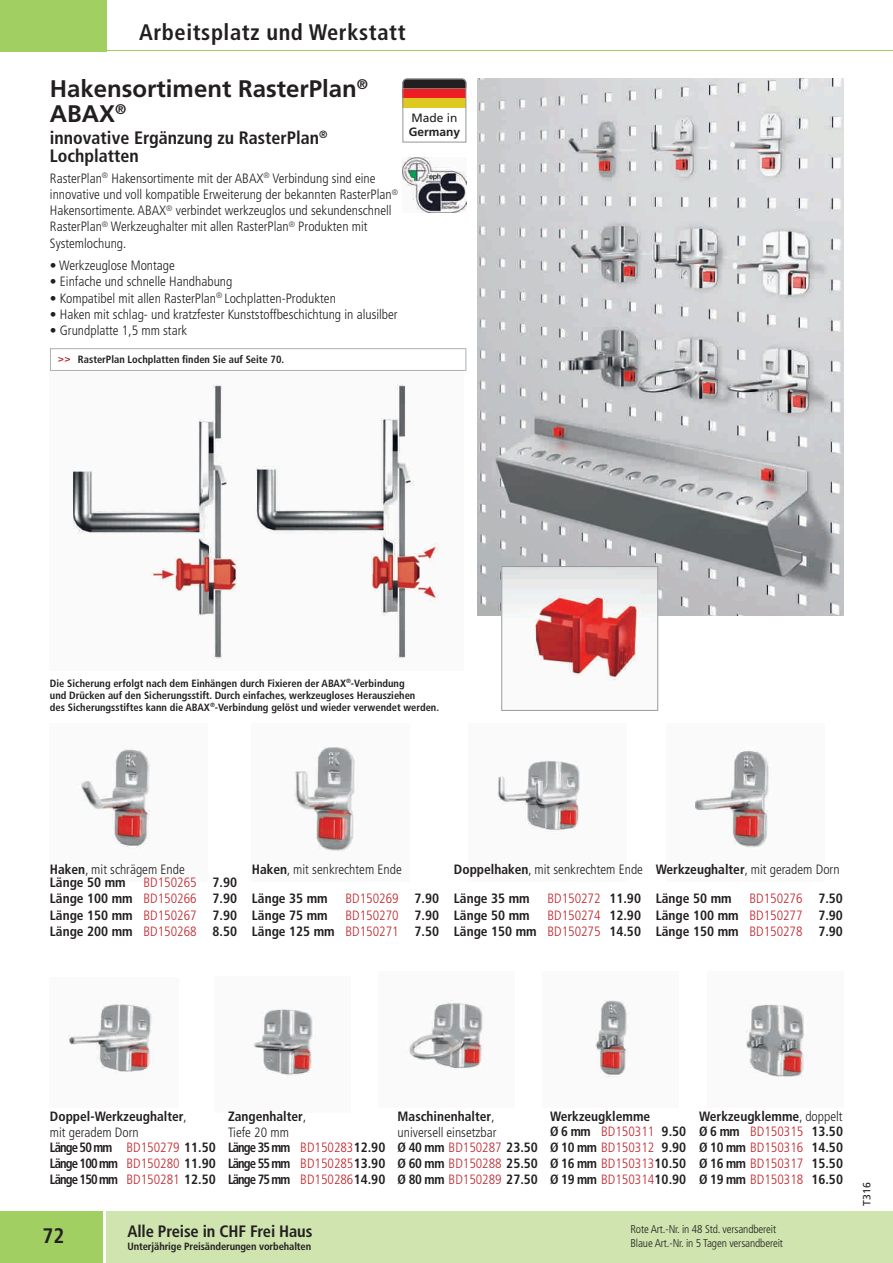
<style>
.page{position:relative;width:893px;height:1263px;background:#fff}
.page>*{position:absolute;margin:0;border:0;box-sizing:border-box;transform-origin:0 0}
.t1{font:700 24px/25.5px "Frutiger LT";color:#231f20}
.t2{font:700 condensed 22.5px "Frutiger LT";letter-spacing:.025em;color:#231f20}
.t3{font:700 condensed 21px "Frutiger LT";color:#231f20}
.t4{font:700 condensed 18px/18px "Frutiger LT";color:#231f20}
.t5{font:700 condensed 16.5px "Frutiger LT";letter-spacing:-.01em;color:#231f20}
.t6{font:300 condensed 13.5px/16.2px "Frutiger LT";color:#231f20}
.t7{font:700 condensed 13.5px/16.2px "Frutiger LT";color:#231f20;text-align:justify}
.t8{font:700 condensed 13.5px/16.2px "Frutiger LT";color:#231f20;text-align:justify;scale:.94 1}
.t9{font:300 condensed 13.5px "Frutiger LT";color:#c0262d}
.t10{font:700 12px "Frutiger LT";color:#231f20}
.t11{font:12px "Frutiger LT";color:#231f20}
.t12{font:300 condensed 11.25px/13.5px "Frutiger LT";letter-spacing:-.01em;color:#231f20}
.t13{font:700 condensed 10.5px/12px "Frutiger LT";color:#231f20}
.t14{font:10.5px "Frutiger LT";color:#231f20}
.s1{font-weight:700}
.s2{font-weight:300;color:#c0262d}
.s3{font-weight:700;color:#231f20}
.s4{font-weight:300}
</style>
<div class="page">
<img style="left:695px;top:747px;width:76px;height:101px">
<img style="left:478px;top:79px;width:365px;height:536px">
<svg style="left:501px;top:566px;width:157px;height:145px"></svg>
<img style="left:72px;top:384px;width:367px;height:275px">
<img style="left:78px;top:747px;width:73px;height:102px">
<img style="left:294px;top:747px;width:62px;height:107px">
<img style="left:497px;top:760px;width:84px;height:72px">
<img style="left:506px;top:771px;width:69px;height:53px">
<img style="left:67px;top:1001px;width:87px;height:73px">
<img style="left:253px;top:1009px;width:62px;height:69px">
<img style="left:406px;top:1000px;width:77px;height:69px">
<img style="left:595px;top:1000px;width:34px;height:77px">
<img style="left:746px;top:1004px;width:59px;height:74px">
<img style="left:402px;top:157px;width:64px;height:56px">
<svg style="left:402px;top:79px;width:64px;height:63px"></svg>
<svg style="left:50px;top:348px;width:416px;height:23px"></svg>
<div style="left:106px;top:1212px;width:787px;height:51px;background:#cfe4ae"></div>
<div style="left:0;top:1212px;width:102px;height:51px;background:#a2cf62"></div>
<div style="left:0;top:0;width:106px;height:51px;background:#a2cf62"></div>
<hr style="left:106px;top:50px;width:787px;height:1px;background:#a2cf62">
<h2 class="t2" style="left:139px;top:19px;width:268px">Arbeitsplatz und Werkstatt</h2>
<h1 class="t1" style="left:50px;top:76px;width:319px">Hakensortiment RasterPlan<sup>®<br></sup>ABAX<sup>®</sup></h1>
<h3 class="t4" style="left:50px;top:129px;width:279px">innovative Ergänzung zu RasterPlan<sup>®<br></sup>Lochplatten</h3>
<p class="t6" style="left:50px;top:170px;width:350px">RasterPlan<sup>®</sup> Hakensortimente mit der ABAX<sup>®</sup> Verbindung sind eine innovative und voll kompatible Erweiterung der bekannten RasterPlan<sup>® </sup>Hakensortimente. ABAX<sup>®</sup> verbindet werkzeuglos und sekundenschnell RasterPlan<sup>®</sup> Werkzeughalter mit allen RasterPlan<sup>®</sup> Produkten mit Systemlochung.</p>
<p class="t6" style="left:50px;top:258px;width:127px">• Werkzeuglose Montage</p>
<p class="t6" style="left:50px;top:274px;width:184px">• Einfache und schnelle Handhabung</p>
<p class="t6" style="left:50px;top:290px;width:287px">• Kompatibel mit allen RasterPlan<sup>®</sup> Lochplatten-Produkten</p>
<p class="t6" style="left:50px;top:306px;width:349px">• Haken mit schlag- und kratzfester Kunststoffbeschichtung in alusilber</p>
<p class="t6" style="left:50px;top:322px;width:139px">• Grundplatte 1,5 mm stark</p>
<p class="t13" style="left:78px;top:354px;width:208px">RasterPlan Lochplatten finden Sie auf Seite 70.</p>
<p class="t11" style="left:411px;top:111px;width:48px">Made in</p>
<p class="t10" style="left:409px;top:125px;width:53px">Germany</p>
<p class="t13" style="left:50px;top:677px;width:391px">Die Sicherung erfolgt nach dem Einhängen durch Fixieren der ABAX<sup>®</sup>-Verbindung<br>und Drücken auf den Sicherungsstift. Durch einfaches, werkzeugloses Herausziehen<br>des Sicherungsstiftes kann die ABAX<sup>®</sup>-Verbindung gelöst und wieder verwendet werden.</p>
<p class="t6" style="left:50px;top:862px;width:136px;line-height:13.6px"><span class="s1">Haken</span>, mit schrägem Ende<br><span class="s1">Länge 50 mm</span></p>
<p class="t7" style="left:50px;top:874px;width:189px;text-indent:94px"><span class="s2">BD150265</span> 7.90<br>Länge 100 mm <span class="s2">BD150266</span> 7.90<br>Länge 150 mm <span class="s2">BD150267</span> 7.90<br>Länge 200 mm <span class="s2">BD150268</span> 8.50</p>
<p class="t6" style="left:252px;top:861px;width:151px"><span class="s1">Haken</span>, mit senkrechtem Ende</p>
<p class="t7" style="left:252px;top:891px;width:77px">Länge 35 mm</p>
<p class="t9" style="left:345px;top:891px;width:95px">BD150269 <span class="s3">7.90</span></p>
<p class="t7" style="left:252px;top:907px;width:77px">Länge 75 mm</p>
<p class="t7" style="left:252px;top:907px;width:189px;text-align:right"><span class="s2">BD150270</span> 7.90<br>Länge 125 mm <span class="s2">BD150271</span> 7.50</p>
<p class="t6" style="left:454px;top:861px;width:191px"><span class="s1">Doppelhaken</span>, mit senkrechtem Ende</p>
<p class="t7" style="left:454px;top:891px;width:77px">Länge 35 mm</p>
<p class="t9" style="left:547px;top:891px;width:95px">BD150272 <span class="s3">11.90</span></p>
<p class="t7" style="left:454px;top:907px;width:77px">Länge 50 mm</p>
<p class="t7" style="left:454px;top:907px;width:189px;text-align:right"><span class="s2">BD150274</span> 12.90<br>Länge 150 mm <span class="s2">BD150275</span> 14.50</p>
<p class="t6" style="left:656px;top:861px;width:185px"><span class="s1">Werkzeughalter</span>, mit geradem Dorn</p>
<p class="t7" style="left:656px;top:891px;width:77px">Länge 50 mm</p>
<p class="t7" style="left:656px;top:891px;width:189px;text-indent:94px"><span class="s2">BD150276</span> 7.50<br>Länge 100 mm <span class="s2">BD150277</span> 7.90<br>Länge 150 mm <span class="s2">BD150278</span> 7.90</p>
<p class="t7" style="left:50px;top:1108px;width:138px">Doppel-Werkzeughalter<span class="s4">, mit geradem Dorn</span></p>
<p class="t8" style="left:50px;top:1139px;width:178px">Länge 50 mm <span class="s2">BD150279</span> 11.50<br>Länge 100 mm <span class="s2">BD150280</span> 11.90<br>Länge 150 mm <span class="s2">BD150281</span> 12.50</p>
<p class="t7" style="left:228px;top:1108px;width:80px">Zangenhalter<span class="s4">,<br>Tiefe 20 mm</span></p>
<p class="t8" style="left:228px;top:1139px;width:169px">Länge 35 mm <span class="s2">BD150283</span>12.90<br>Länge 55 mm <span class="s2">BD150285</span>13.90<br>Länge 75 mm <span class="s2">BD150286</span>14.90</p>
<p class="t6" style="left:398px;top:1108px;width:100px"><span class="s1">Maschinenhalter</span>, universell einsetzbar</p>
<p class="t7" style="left:398px;top:1139px;width:142px">Ø 40 mm <span class="s2">BD150287</span> 23.50<br>Ø 60 mm <span class="s2">BD150288</span> 25.50<br>Ø 80 mm <span class="s2">BD150289</span> 27.50</p>
<p class="t7" style="left:550px;top:1109px;width:138px;line-height:14.5px">Werkzeugklemme<br>Ø 6 mm <span class="s2">BD150311</span> 9.50</p>
<p class="t7" style="left:550px;top:1139px;width:138px">Ø 10 mm <span class="s2">BD150312</span> 9.90<br>Ø 16 mm <span class="s2">BD150313</span>10.50<br>Ø 19 mm <span class="s2">BD150314</span>10.90</p>
<p class="t7" style="left:699px;top:1109px;width:145px;line-height:14.5px">Werkzeugklemme<span class="s4">, doppelt<br></span>Ø 6 mm <span class="s2">BD150315</span> 13.50</p>
<p class="t7" style="left:699px;top:1139px;width:145px">Ø 10 mm <span class="s2">BD150316</span> 14.50<br>Ø 16 mm <span class="s2">BD150317</span> 15.50<br>Ø 19 mm <span class="s2">BD150318</span> 16.50</p>
<h3 class="t3" style="left:43px;top:1223px;width:23px">72</h3>
<p class="t5" style="left:128px;top:1221px;width:186px">Alle Preise in CHF Frei Haus</p>
<p class="t13" style="left:128px;top:1240px;width:185px">Unterjährige Preisänderungen vorbehalten</p>
<p class="t12" style="left:630px;top:1223px;width:154px">Rote Art.-Nr. in 48 Std. versandbereit<br>Blaue Art.-Nr. in 5 Tagen versandbereit</p>
<p class="t14" style="left:860px;top:1205px;width:25px;rotate:-90deg">T316</p>
</div>
